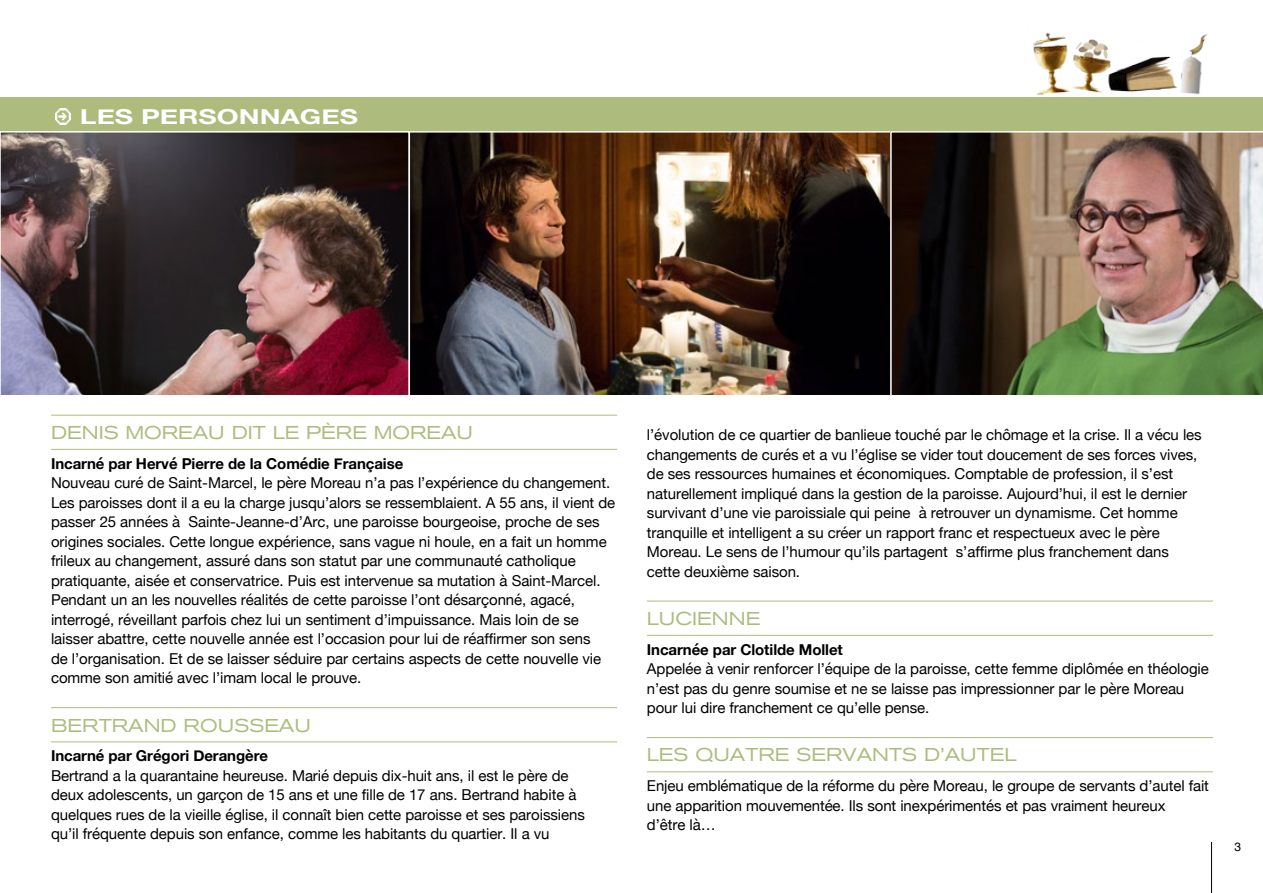
<style>
.page{position:relative;width:1263px;height:893px;background:#fff}
.page>*{position:absolute;margin:0;border:0;box-sizing:border-box;transform-origin:0 0}
.t1{font:700 20.55px "Helvetica Neue";color:#fff;scale:1.37 1}
.t2{font:expanded 18.45px "Akzidenz Grotesk BE";color:#adbc7d}
.t3{font:15px/19.5px "Helvetica Neue";letter-spacing:-.005em;color:#000}
.t4{font:700 15px "Helvetica Neue";letter-spacing:-.005em;color:#000}
.t5{font:12px "Helvetica";color:#000}
</style>
<div class="page">
<div style="left:0;top:98px;width:1263px;height:34px;background:#adbc7d"></div>
<img style="left:55px;top:108px;width:16px;height:16px">
<hr style="left:51px;top:415px;width:566px;height:1px;background:#adbc7d">
<hr style="left:51px;top:449px;width:566px;height:1px;background:#adbc7d">
<hr style="left:51px;top:707px;width:566px;height:1px;background:#adbc7d">
<hr style="left:51px;top:742px;width:566px;height:1px;background:#adbc7d">
<hr style="left:647px;top:601px;width:566px;height:1px;background:#adbc7d">
<hr style="left:647px;top:635px;width:566px;height:1px;background:#adbc7d">
<hr style="left:647px;top:737px;width:566px;height:1px;background:#adbc7d">
<hr style="left:647px;top:771px;width:566px;height:1px;background:#adbc7d">
<hr style="left:1211px;top:842px;width:1px;height:51px;background:#000">
<img style="left:1033px;top:32px;width:175px;height:63px">
<img style="left:3px;top:134px;width:887px;height:259px">
<div style="left:0;top:131px;width:410px;height:265px;border:2px solid #fff"></div>
<div style="left:409px;top:131px;width:494px;height:265px;border:2px solid #fff"></div>
<img style="left:890px;top:131px;width:373px;height:265px">
<svg style="left:0;top:131px;width:1px;height:265px"></svg>
<h1 class="t1" style="left:80px;top:100px;width:204px">LES PERSONNAGES</h1>
<p class="t2" style="left:51px;top:421px;width:424px">DENIS MOREAU DIT LE PÈRE MOREAU</p>
<p class="t4" style="left:51px;top:451px;width:354px">Incarné par Hervé Pierre de la Comédie Française</p>
<p class="t3" style="left:51px;top:474px;width:566px">Nouveau curé de Saint-Marcel, le père Moreau n’a pas l’expérience du changement.<br>Les paroisses dont il a eu la charge jusqu’alors se ressemblaient. A 55 ans, il vient de passer 25 années à Sainte-Jeanne-d’Arc, une paroisse bourgeoise, proche de ses origines sociales. Cette longue expérience, sans vague ni houle, en a fait un homme frileux au changement, assuré dans son statut par une communauté catholique pratiquante, aisée et conservatrice. Puis est intervenue sa mutation à Saint-Marcel.<br>Pendant un an les nouvelles réalités de cette paroisse l’ont désarçonné, agacé, interrogé, réveillant parfois chez lui un sentiment d’impuissance. Mais loin de se laisser abattre, cette nouvelle année est l’occasion pour lui de réaffirmer son sens<br>de l’organisation. Et de se laisser séduire par certains aspects de cette nouvelle vie comme son amitié avec l’imam local le prouve.</p>
<p class="t2" style="left:51px;top:714px;width:261px">BERTRAND ROUSSEAU</p>
<p class="t4" style="left:51px;top:744px;width:219px">Incarné par Grégori Derangère</p>
<p class="t3" style="left:51px;top:766px;width:535px">Bertrand a la quarantaine heureuse. Marié depuis dix-huit ans, il est le père de deux adolescents, un garçon de 15 ans et une fille de 17 ans. Bertrand habite à quelques rues de la vieille église, il connaît bien cette paroisse et ses paroissiens qu’il fréquente depuis son enfance, comme les habitants du quartier. Il a vu</p>
<p class="t3" style="left:647px;top:426px;width:556px">l’évolution de ce quartier de banlieue touché par le chômage et la crise. Il a vécu les changements de curés et a vu l’église se vider tout doucement de ses forces vives, de ses ressources humaines et économiques. Comptable de profession, il s’est naturellement impliqué dans la gestion de la paroisse. Aujourd’hui, il est le dernier survivant d’une vie paroissiale qui peine à retrouver un dynamisme. Cet homme tranquille et intelligent a su créer un rapport franc et respectueux avec le père Moreau. Le sens de l’humour qu’ils partagent s’affirme plus franchement dans cette deuxième saison.</p>
<p class="t2" style="left:647px;top:607px;width:115px">LUCIENNE</p>
<p class="t4" style="left:647px;top:637px;width:197px">Incarnée par Clotilde Mollet</p>
<p class="t3" style="left:647px;top:660px;width:563px">Appelée à venir renforcer l’équipe de la paroisse, cette femme diplômée en théologie n’est pas du genre soumise et ne se laisse pas impressionner par le père Moreau pour lui dire franchement ce qu’elle pense.</p>
<p class="t2" style="left:647px;top:744px;width:371px">LES QUATRE SERVANTS D’AUTEL</p>
<p class="t3" style="left:647px;top:777px;width:564px">Enjeu emblématique de la réforme du père Moreau, le groupe de servants d’autel fait une apparition mouvementée. Ils sont inexpérimentés et pas vraiment heureux<br>d’être là…</p>
<p class="t5" style="left:1234px;top:837px;width:8px">3</p>
</div>
